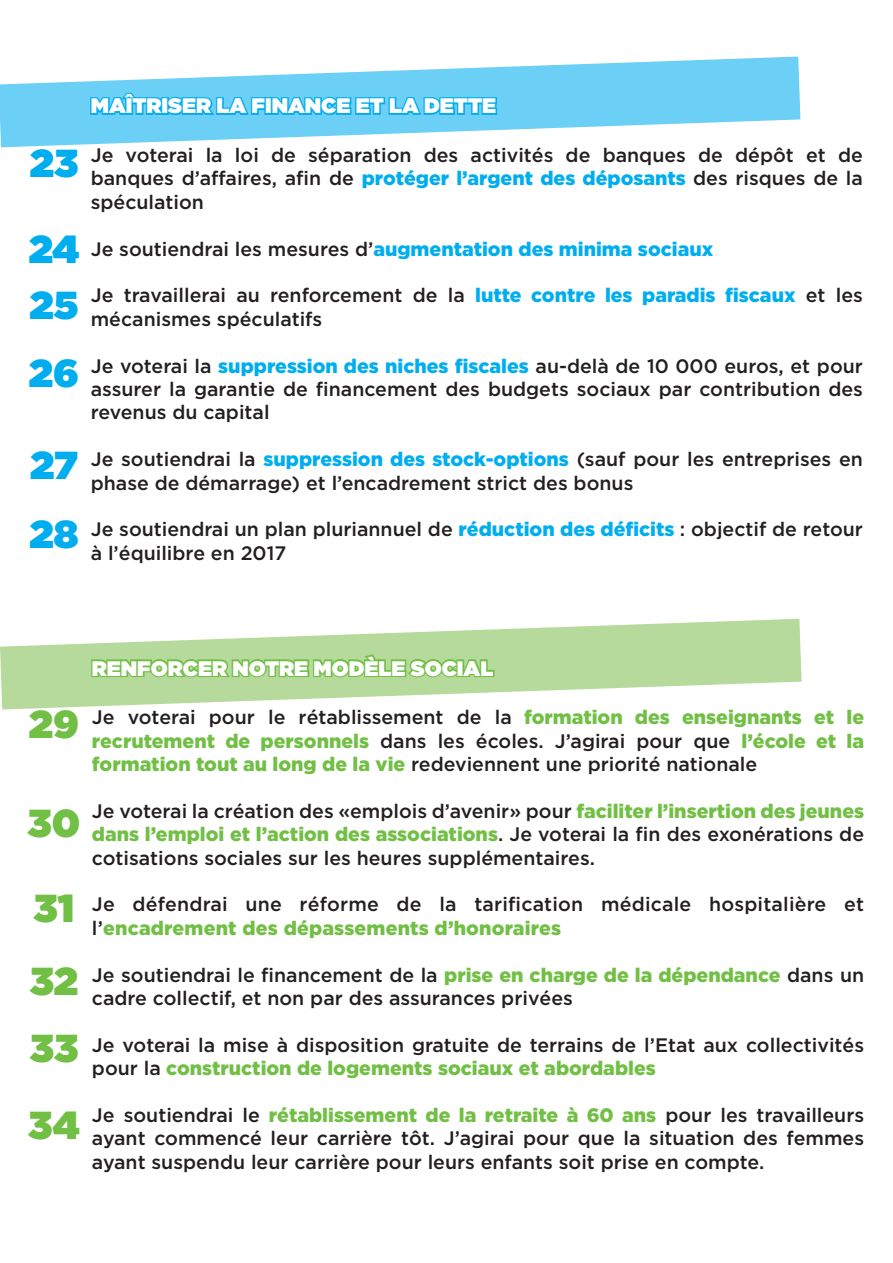
<style>
.page{position:relative;width:893px;height:1263px;background:#fff}
.page>*{position:absolute;margin:0;border:0;box-sizing:border-box;transform-origin:0 0}
.t1{font:900 39px/85.5px "Gotham";color:#00aeef}
.t2{font:900 39px/85.1px "Gotham";color:#71bf44}
.t3{font:900 21px "Gotham";color:#fff}
.t4{font:500 19.5px/23.4px "Gotham";color:#231f20}
.t5{font:900 19.5px "Gotham";color:#00aeef}
.s1{font-weight:900;color:#00aeef}
.s2{font-weight:500;color:#231f20}
.s3{font-weight:900;color:#71bf44}
</style>
<div class="page">
<svg style="left:0;top:57px;width:800px;height:90px;fill:#6bcff6"></svg>
<svg style="left:89px;top:91px;width:410px;height:26px;background:#38bff2"></svg>
<svg style="left:0;top:619px;width:802px;height:90px;fill:#b6da9b"></svg>
<svg style="left:90px;top:652px;width:406px;height:27px;background:#95cd71"></svg>
<svg style="left:26px;top:707px;width:55px;height:2px"></svg>
<h1 class="t1" style="left:29px;top:120px;width:52px">23<br>24</h1>
<h1 class="t1" style="left:29px;top:270px;width:52px;line-height:68.1px">25<br>26</h1>
<h1 class="t1" style="left:30px;top:429px;width:50px;line-height:68.8px">27<br>28</h1>
<p class="t3" style="left:91px;top:94px;width:407px">MAÎTRISER LA FINANCE ET LA DETTE</p>
<p class="t4" style="left:91px;top:143px;width:774px;text-align:justify">Je voterai la loi de séparation des activités de banques de dépôt et de banques d’affaires, afin de <span class="s1">protéger l’argent des déposants</span> des risques de la spéculation</p>
<p class="t5" style="left:91px;top:237px;width:624px"><span class="s2">Je soutiendrai les mesures d’</span>augmentation des minima sociaux</p>
<p class="t4" style="left:91px;top:283px;width:774px">Je travaillerai au renforcement de la <span class="s1">lutte contre les paradis fiscaux</span> et les mécanismes spéculatifs</p>
<p class="t4" style="left:91px;top:353px;width:774px;text-align:justify">Je voterai la <span class="s1">suppression des niches fiscales</span> au-delà de 10 000 euros, et pour assurer la garantie de financement des budgets sociaux par contribution des revenus du capital</p>
<p class="t4" style="left:91px;top:447px;width:774px">Je soutiendrai la <span class="s1">suppression des stock-options</span> (sauf pour les entreprises en phase de démarrage) et l’encadrement strict des bonus</p>
<p class="t4" style="left:91px;top:517px;width:774px">Je soutiendrai un plan pluriannuel de <span class="s1">réduction des déficits</span> : objectif de retour à l’équilibre en 2017</p>
<h1 class="t2" style="left:29px;top:681px;width:52px">29</h1>
<h1 class="t2" style="left:28px;top:780px;width:54px">30<br>31</h1>
<h1 class="t2" style="left:30px;top:947px;width:50px;line-height:67.2px">32<br>33</h1>
<h1 class="t2" style="left:28px;top:1082px;width:53px">34</h1>
<p class="t3" style="left:92px;top:656px;width:403px">RENFORCER NOTRE MODÈLE SOCIAL</p>
<p class="t4" style="left:92px;top:705px;width:774px;text-align:justify">Je voterai pour le rétablissement de la <span class="s3">formation des enseignants et le recrutement de personnels</span> dans les écoles. J’agirai pour que <span class="s3">l’école et la formation tout au long de la vie</span> redeviennent une priorité nationale</p>
<p class="t4" style="left:92px;top:799px;width:774px;text-align:justify">Je voterai la création des «emplois d’avenir» pour <span class="s3">faciliter l’insertion des jeunes dans l’emploi et l’action des associations</span>. Je voterai la fin des exonérations de cotisations sociales sur les heures supplémentaires.</p>
<p class="t4" style="left:92px;top:892px;width:774px">Je défendrai une réforme de la tarification médicale hospitalière et l’<span class="s3">encadrement des dépassements d’honoraires</span></p>
<p class="t4" style="left:92px;top:962px;width:774px">Je soutiendrai le financement de la <span class="s3">prise en charge de la dépendance</span> dans un cadre collectif, et non par des assurances privées</p>
<p class="t4" style="left:92px;top:1033px;width:774px">Je voterai la mise à disposition gratuite de terrains de l’Etat aux collectivités pour la <span class="s3">construction de logements sociaux et abordables</span></p>
<p class="t4" style="left:92px;top:1103px;width:774px;text-align:justify">Je soutiendrai le <span class="s3">rétablissement de la retraite à 60 ans</span> pour les travailleurs ayant commencé leur carrière tôt. J’agirai pour que la situation des femmes ayant suspendu leur carrière pour leurs enfants soit prise en compte.</p>
</div>
